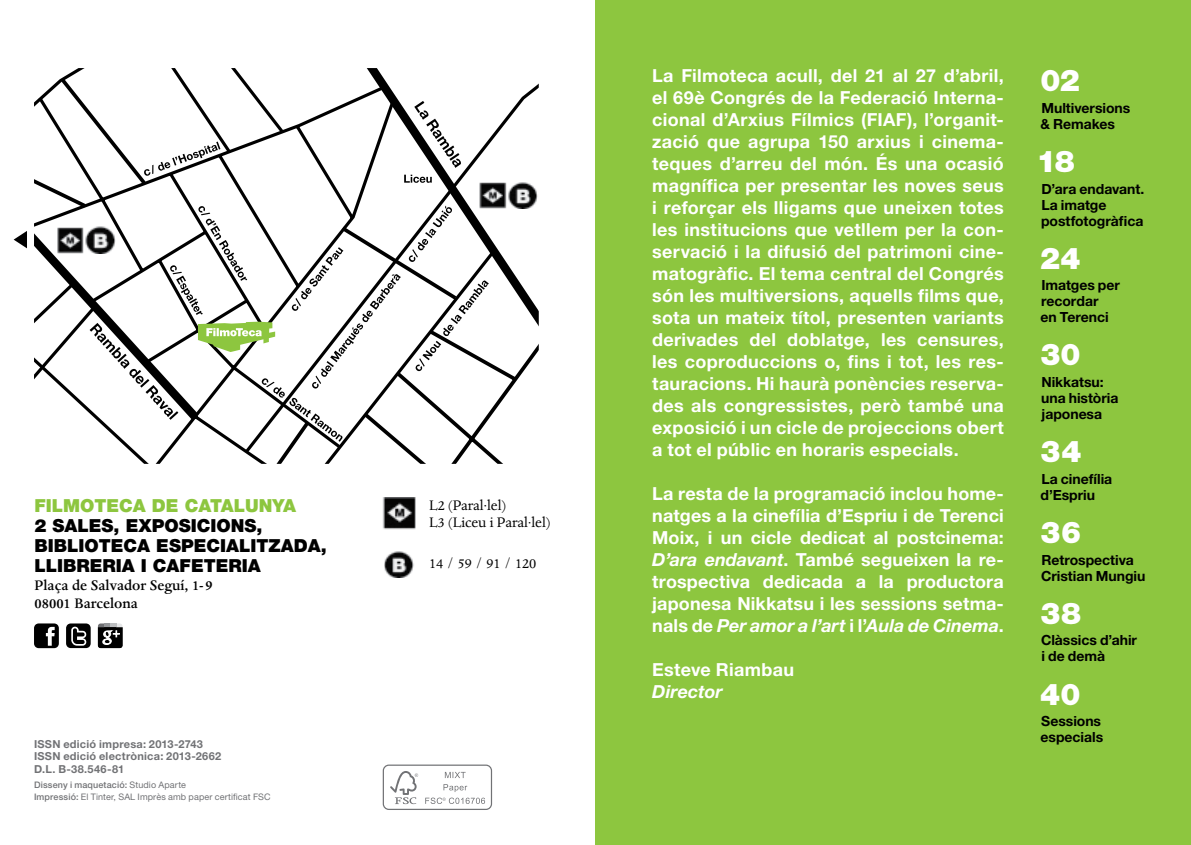
<style>
.page{position:relative;width:1191px;height:845px;background:#fff}
.page>*{position:absolute;margin:0;border:0;box-sizing:border-box;transform-origin:0 0}
.t1{font:900 30px "Helvetica Neue LT";letter-spacing:.01em;color:#fff}
.t2{font:700 18px/22px "Helvetica Neue LT";letter-spacing:.015em;color:#fff;text-align:justify}
.t3{font:900 18px/20px "Helvetica Neue LT";color:#000}
.t4{font:900 18px "Helvetica Neue LT";color:#8dc63f}
.t5{font:italic 700 18px "Helvetica Neue LT";letter-spacing:.005em;color:#fff}
.t6{font:16px/17.2px "Dante";letter-spacing:-.01em;color:#000}
.t7{font:500 16px/17.8px "Dante";color:#000}
.t8{font:700 14px/16px "Helvetica Neue LT";letter-spacing:-.005em;color:#000}
.t9{font:700 11.2px "Helvetica Neue";color:#000}
.t10{font:700 11px/12.8px "Helvetica Neue LT";letter-spacing:.02em;color:#717275}
.t11{font:9px/12.2px "Helvetica Neue LT";letter-spacing:.01em;color:#717275}
.s1{font-weight:500}
.s2{font-style:italic}
</style>
<div class="page">
<div style="left:595px;top:0;width:596px;height:845px;background:#8dc63f"></div>
<img style="left:383px;top:497px;width:32px;height:33px">
<img style="left:384px;top:551px;width:30px;height:26px">
<svg style="left:286px;top:68px;width:253px;height:106px"></svg>
<svg style="left:324px;top:174px;width:215px;height:290px"></svg>
<svg style="left:34px;top:68px;width:252px;height:138px"></svg>
<svg style="left:408px;top:205px;width:44px;height:57px"></svg>
<svg style="left:414px;top:101px;width:47px;height:67px"></svg>
<svg style="left:415px;top:280px;width:74px;height:91px"></svg>
<svg style="left:34px;top:68px;width:186px;height:108px"></svg>
<svg style="left:404px;top:175px;width:28px;height:8px"></svg>
<svg style="left:14px;top:231px;width:13px;height:17px"></svg>
<svg style="left:34px;top:206px;width:367px;height:258px"></svg>
<div style="left:383px;top:764px;width:109px;height:46px;border:1px solid #717275;border-radius:6px"></div>
<svg style="left:390px;top:771px;width:95px;height:33px"></svg>
<svg style="left:34px;top:623px;width:25px;height:25px"></svg>
<svg style="left:66px;top:623px;width:25px;height:25px"></svg>
<svg style="left:98px;top:623px;width:24px;height:25px"></svg>
<p class="t4" style="left:35px;top:495px;width:263px">FILMOTECA DE CATALUNYA</p>
<p class="t3" style="left:35px;top:515px;width:294px">2 SALES, EXPOSICIONS,<br>BIBLIOTECA ESPECIALITZADA,<br>LLIBRERIA I CAFETERIA</p>
<p class="t7" style="left:35px;top:577px;width:179px">Plaça de Salvador Seguí, 1-9<br>08001 Barcelona</p>
<p class="t9" style="left:80px;top:566px;width:81px;rotate:-52deg">C/ de Sant Pau</p>
<p class="t10" style="left:34px;top:737px;width:189px">ISSN edició impresa: 2013-2743<br>ISSN edició electrònica: 2013-2662<br>D.L. B-38.546-81</p>
<p class="t11" style="left:34px;top:778px;width:238px"><span class="s1">Disseny i maquetació:</span> Studio Aparte<br><span class="s1">Impressió:</span> El Tinter, SAL Imprès amb paper certificat FSC</p>
<p class="t6" style="left:429px;top:497px;width:123px">L2 (Paral·lel)<br>L3 (Liceu i Paral·lel)</p>
<p class="t6" style="left:429px;top:555px;width:109px">14 / 59 / 91 / 120</p>
<p class="t2" style="left:652px;top:64px;width:353px">La Filmoteca acull, del 21 al 27 d’abril, el 69è Congrés de la Federació Interna&shy;cional d’Arxius Fílmics (FIAF), l’organit&shy;zació que agrupa 150 arxius i cinema&shy;teques d’arreu del món. És una ocasió magnífica per presentar les noves seus i reforçar els lligams que uneixen totes les institucions que vetllem per la con&shy;servació i la difusió del patrimoni cine&shy;matogràfic. El tema central del Congrés són les multiversions, aquells films que, sota un mateix títol, presenten variants derivades del doblatge, les censures, les coproduccions o, fins i tot, les res&shy;tauracions. Hi haurà ponències reserva&shy;des als congressistes, però també una exposició i un cicle de projeccions obert a tot el públic en horaris especials.</p>
<p class="t2" style="left:652px;top:482px;width:353px">La resta de la programació inclou home&shy;natges a la cinefília d’Espriu i de Terenci Moix, i un cicle dedicat al postcinema:<br><span class="s2">D’ara endavant</span>. També segueixen la re&shy;trospectiva dedicada a la productora japonesa Nikkatsu i les sessions setma&shy;nals de <span class="s2">Per amor a l’art</span> i l’<span class="s2">Aula de Cinema</span>.</p>
<p class="t2" style="left:652px;top:658px;width:143px">Esteve Riambau</p>
<p class="t5" style="left:652px;top:680px;width:72px">Director</p>
<h1 class="t1" style="left:1040px;top:62px;width:41px">02</h1>
<p class="t8" style="left:1040px;top:99px;width:91px">Multiversions &amp; Remakes</p>
<h1 class="t1" style="left:1036px;top:143px;width:40px">18</h1>
<p class="t8" style="left:1041px;top:180px;width:105px">D’ara endavant.<br>La imatge postfotogràfica</p>
<h1 class="t1" style="left:1040px;top:240px;width:42px">24</h1>
<p class="t8" style="left:1040px;top:277px;width:81px">Imatges per recordar<br>en Terenci</p>
<h1 class="t1" style="left:1040px;top:337px;width:42px">30</h1>
<p class="t8" style="left:1041px;top:374px;width:79px">Nikkatsu: una història japonesa</p>
<h1 class="t1" style="left:1040px;top:433px;width:43px">34</h1>
<p class="t8" style="left:1040px;top:470px;width:73px">La cinefília d’Espriu</p>
<h1 class="t1" style="left:1040px;top:514px;width:42px">36</h1>
<p class="t8" style="left:1041px;top:551px;width:106px">Retrospectiva<br>Cristian Mungiu</p>
<h1 class="t1" style="left:1040px;top:595px;width:42px">38</h1>
<p class="t8" style="left:1041px;top:632px;width:97px">Clàssics d’ahir i de demà</p>
<h1 class="t1" style="left:1040px;top:676px;width:42px">40</h1>
<p class="t8" style="left:1040px;top:713px;width:64px">Sessions especials</p>
</div>
